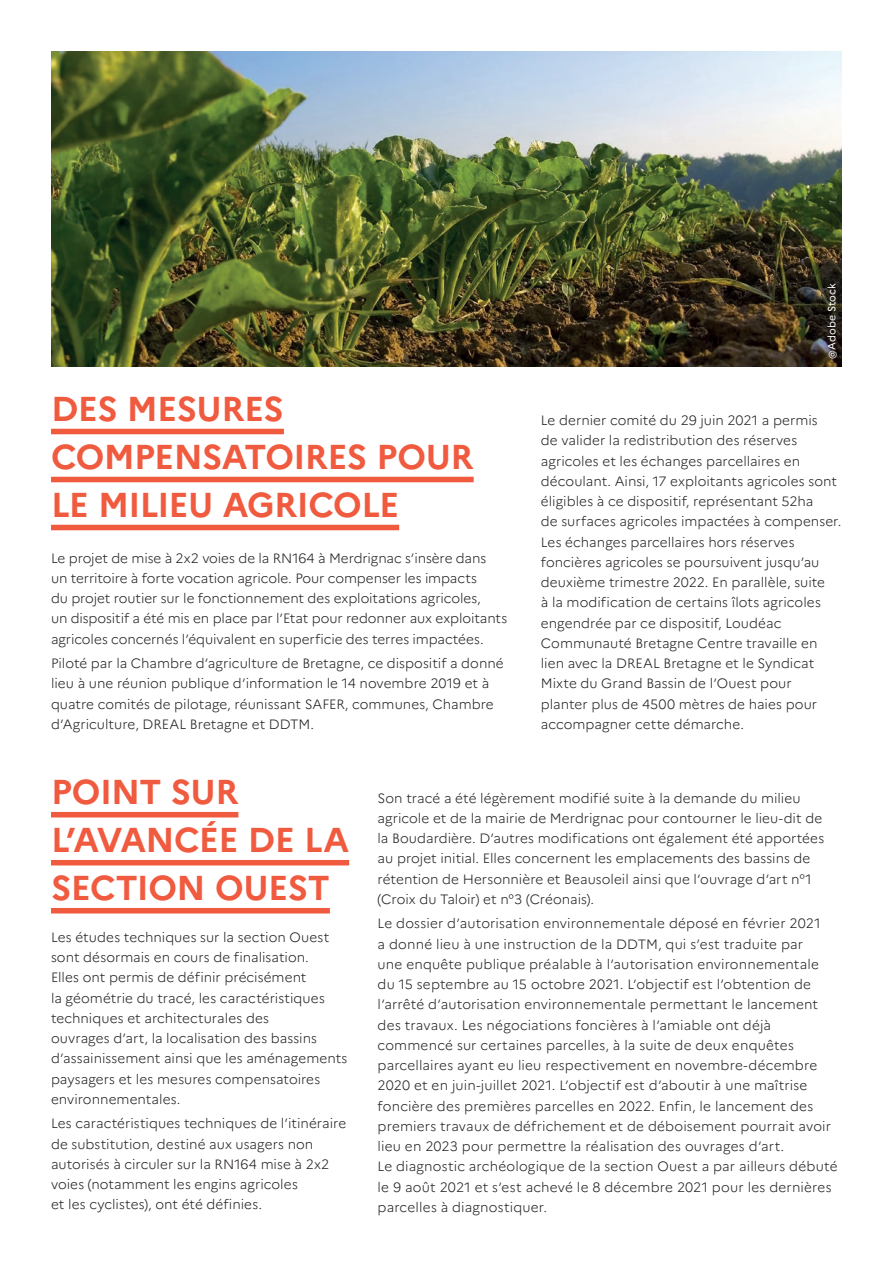
<style>
.page{position:relative;width:893px;height:1263px;background:#fff}
.page>*{position:absolute;margin:0;border:0;box-sizing:border-box;transform-origin:0 0}
.t1{font:700 34.5px "Marianne";letter-spacing:-.015em;color:#f05a3f}
.t2{font:300 13.5px/20.2px "Marianne";letter-spacing:.005em;color:#231f20}
.t3{font:10.5px "Marianne";letter-spacing:.015em;color:#fff}
</style>
<div class="page">
<hr style="left:892px;top:700px;width:1px;height:563px;background:#e6e7e9">
<img style="left:51px;top:51px;width:791px;height:315px">
<div style="left:51px;top:429px;width:233px;height:5px;background:#f05a3f"></div>
<div style="left:51px;top:477px;width:423px;height:5px;background:#f05a3f"></div>
<div style="left:51px;top:525px;width:348px;height:5px;background:#f05a3f"></div>
<div style="left:51px;top:812px;width:187px;height:5px;background:#f05a3f"></div>
<div style="left:51px;top:860px;width:298px;height:5px;background:#f05a3f"></div>
<div style="left:51px;top:908px;width:279px;height:5px;background:#f05a3f"></div>
<p class="t1" style="left:51px;top:387px;width:234px">DES MESURES</p>
<p class="t1" style="left:51px;top:435px;width:424px">COMPENSATOIRES POUR</p>
<p class="t1" style="left:51px;top:483px;width:350px">LE MILIEU AGRICOLE</p>
<p class="t2" style="left:51px;top:548px;width:458px">Le projet de mise à 2x2 voies de la RN164 à Merdrignac s’insère dans<br>un territoire à forte vocation agricole. Pour compenser les impacts<br>du projet routier sur le fonctionnement des exploitations agricoles,<br>un dispositif a été mis en place par l’Etat pour redonner aux exploitants agricoles concernés l’équivalent en superficie des terres impactées.</p>
<p class="t2" style="left:51px;top:653px;width:454px">Piloté par la Chambre d’agriculture de Bretagne, ce dispositif a donné lieu à une réunion publique d’information le 14 novembre 2019 et à quatre comités de pilotage, réunissant SAFER, communes, Chambre d’Agriculture, DREAL Bretagne et DDTM.</p>
<p class="t3" style="left:825px;top:359px;width:78px;rotate:-90deg">@Adobe Stock</p>
<p class="t2" style="left:541px;top:410px;width:302px">Le dernier comité du 29 juin 2021 a permis<br>de valider la redistribution des réserves agricoles et les échanges parcellaires en découlant. Ainsi, 17 exploitants agricoles sont éligibles à ce dispositif, représentant 52ha<br>de surfaces agricoles impactées à compenser.<br>Les échanges parcellaires hors réserves foncières agricoles se poursuivent jusqu’au deuxième trimestre 2022. En parallèle, suite<br>à la modification de certains îlots agricoles engendrée par ce dispositif, Loudéac Communauté Bretagne Centre travaille en lien avec la DREAL Bretagne et le Syndicat Mixte du Grand Bassin de l’Ouest pour planter plus de 4500 mètres de haies pour accompagner cette démarche.</p>
<p class="t1" style="left:51px;top:771px;width:189px">POINT SUR</p>
<p class="t1" style="left:51px;top:819px;width:300px">L’AVANCÉE DE LA</p>
<p class="t1" style="left:51px;top:867px;width:280px">SECTION OUEST</p>
<p class="t2" style="left:51px;top:927px;width:298px">Les études techniques sur la section Ouest sont désormais en cours de finalisation.<br>Elles ont permis de définir précisément<br>la géométrie du tracé, les caractéristiques techniques et architecturales des<br>ouvrages d’art, la localisation des bassins d’assainissement ainsi que les aménagements paysagers et les mesures compensatoires environnementales.</p>
<p class="t2" style="left:51px;top:1113px;width:297px">Les caractéristiques techniques de l’itinéraire de substitution, destiné aux usagers non autorisés à circuler sur la RN164 mise à 2x2 voies (notamment les engins agricoles<br>et les cyclistes), ont été définies.</p>
<p class="t2" style="left:378px;top:788px;width:448px">Son tracé a été légèrement modifié suite à la demande du milieu agricole et de la mairie de Merdrignac pour contourner le lieu-dit de la Boudardière. D’autres modifications ont également été apportées au projet initial. Elles concernent les emplacements des bassins de rétention de Hersonnière et Beausoleil ainsi que l’ouvrage d’art n°1 (Croix du Taloir) et n°3 (Créonais).</p>
<p class="t2" style="left:378px;top:913px;width:461px">Le dossier d’autorisation environnementale déposé en février 2021<br>a donné lieu à une instruction de la DDTM, qui s’est traduite par<br>une enquête publique préalable à l’autorisation environnementale du 15 septembre au 15 octobre 2021. L’objectif est l’obtention de l’arrêté d’autorisation environnementale permettant le lancement des travaux. Les négociations foncières à l’amiable ont déjà commencé sur certaines parcelles, à la suite de deux enquêtes parcellaires ayant eu lieu respectivement en novembre-décembre 2020 et en juin-juillet 2021. L’objectif est d’aboutir à une maîtrise foncière des premières parcelles en 2022. Enfin, le lancement des premiers travaux de défrichement et de déboisement pourrait avoir lieu en 2023 pour permettre la réalisation des ouvrages d’art.<br>Le diagnostic archéologique de la section Ouest a par ailleurs débuté le 9 août 2021 et s’est achevé le 8 décembre 2021 pour les dernières parcelles à diagnostiquer.</p>
</div>
